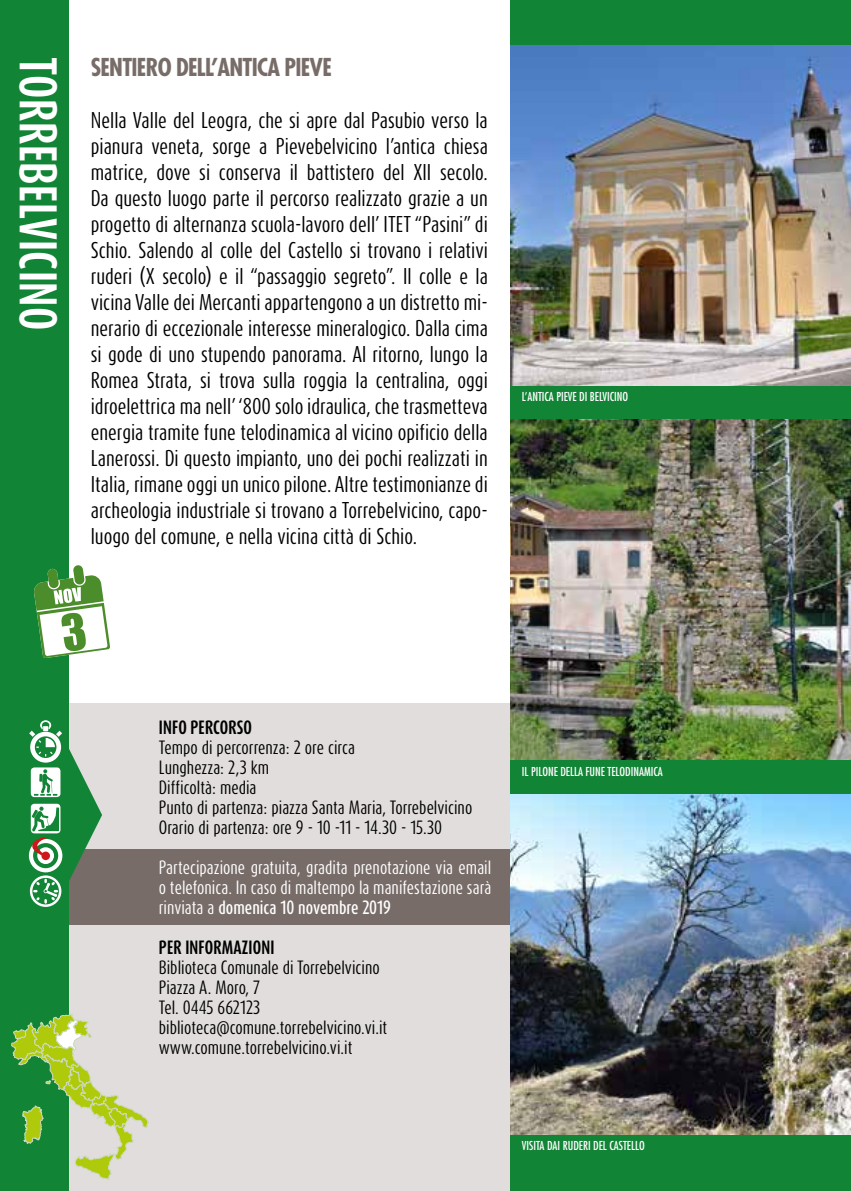
<style>
.page{position:relative;width:851px;height:1191px;background:#fff}
.page>*{position:absolute;margin:0;border:0;box-sizing:border-box;transform-origin:0 0}
.t1{font:700 44px "Dax Compact Pro";letter-spacing:.01em;color:#fff}
.t2{font:700 condensed 24px "Futura";letter-spacing:-.03em;color:#776c68}
.t3{font:19px/26px "Dax Compact Pro";color:#000;text-align:justify}
.t4{font:16px/20px "Dax Compact Pro";color:#000}
.t5{font:16px/20px "Dax Compact Pro";color:#fff;text-align:justify}
.t6{font:700 16px "Dax Compact Pro";letter-spacing:.01em;color:#000}
.t7{font:condensed 12px "Futura";color:#fff}
.s1{font-weight:500}
</style>
<div class="page">
<div style="left:11px;top:703px;width:839px;height:488px;background:#e0dddc"></div>
<div style="left:34px;top:849px;width:491px;height:76px;background:#776c68"></div>
<svg style="left:68px;top:747px;width:34px;height:136px"></svg>
<hr style="left:850px;top:788px;width:1px;height:403px;background:#e0dddc">
<div style="left:0;top:0;width:68px;height:1191px;background:#128436"></div>
<hr style="left:850px;top:805px;width:1px;height:323px;background:#afca0b">
<hr style="left:850px;top:425px;width:1px;height:340px;background:#afca0b">
<svg style="left:29px;top:720px;width:33px;height:77px"></svg>
<svg style="left:29px;top:803px;width:33px;height:104px"></svg>
<svg style="left:34px;top:565px;width:76px;height:93px"></svg>
<svg style="left:11px;top:1013px;width:138px;height:167px"></svg>
<div style="left:510px;top:0;width:340px;height:1191px;background:#128436"></div>
<img style="left:510px;top:45px;width:340px;height:341px">
<img style="left:510px;top:420px;width:340px;height:340px">
<img style="left:510px;top:794px;width:340px;height:340px">
<h1 class="t1" style="left:67px;top:57px;width:275px;rotate:90deg">TORREBELVICINO</h1>
<p class="t2" style="left:91px;top:51px;width:242px">SENTIERO DELL’ANTICA PIEVE</p>
<p class="t3" style="left:91px;top:107px;width:398px">Nella Valle del Leogra, che si apre dal Pasubio verso la pianura veneta, sorge a Pievebelvicino l’antica chiesa matrice, dove si conserva il battistero del XII secolo.<br>Da questo luogo parte il percorso realizzato grazie a un progetto di alternanza scuola-lavoro dell’ ITET “Pasini” di Schio. Salendo al colle del Castello si trovano i relativi ruderi (X secolo) e il “passaggio segreto”. Il colle e la vicina Valle dei Mercanti appartengono a un distretto mi&shy;nerario di eccezionale interesse mineralogico. Dalla cima si gode di uno stupendo panorama. Al ritorno, lungo la Romea Strata, si trova sulla roggia la centralina, oggi idroelettrica ma nell’ ‘800 solo idraulica, che trasmetteva energia tramite fune telodinamica al vicino opificio della Lanerossi. Di questo impianto, uno dei pochi realizzati in Italia, rimane oggi un unico pilone. Altre testimonianze di archeologia industriale si trovano a Torrebelvicino, capo&shy;luogo del comune, e nella vicina città di Schio.</p>
<p class="t7" style="left:522px;top:389px;width:108px">L’ANTICA PIEVE DI BELVICINO</p>
<p class="t6" style="left:159px;top:716px;width:95px">INFO PERCORSO</p>
<p class="t4" style="left:159px;top:737px;width:315px">Tempo di percorrenza: 2 ore circa<br>Lunghezza: 2,3 km<br>Difficoltà: media<br>Punto di partenza: piazza Santa Maria, Torrebelvicino Orario di partenza: ore 9 - 10 -11 - 14.30 - 15.30</p>
<p class="t5" style="left:159px;top:857px;width:334px">Partecipazione gratuita, gradita prenotazione via email o telefonica. In caso di maltempo la manifestazione sarà rinviata a <span class="s1">domenica 10 novembre 2019</span></p>
<p class="t6" style="left:159px;top:936px;width:117px">PER INFORMAZIONI</p>
<p class="t4" style="left:159px;top:957px;width:230px">Biblioteca Comunale di Torrebelvicino<br>Piazza A. Moro, 7<br>Tel. 0445 662123 biblioteca@comune.torrebelvicino.vi.it www.comune.torrebelvicino.vi.it</p>
<p class="t7" style="left:522px;top:763px;width:142px">IL PILONE DELLA FUNE TELODINAMICA</p>
<p class="t7" style="left:522px;top:1137px;width:124px">VISITA DAI RUDERI DEL CASTELLO</p>
</div>
